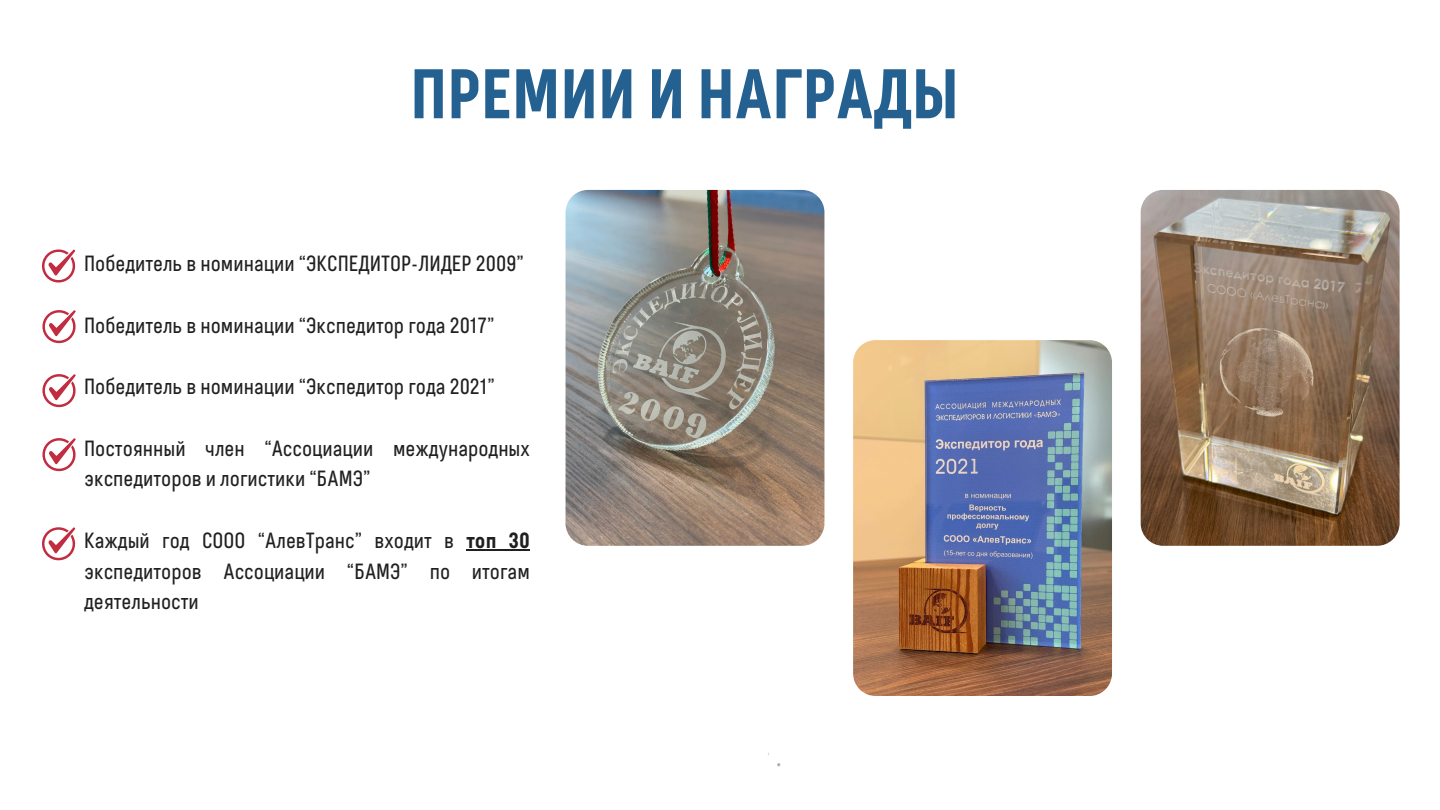
<style>
.page{position:relative;width:1440px;height:810px;background:#fff}
.page>*{position:absolute;margin:0;border:0;box-sizing:border-box;transform-origin:0 0}
.t1{font:700 70px "Bond 4 F";color:#256190}
.t2{font:23px "Noto Sans";color:#ada3b0}
.t3{font:22px/30.8px "Bond 4 F";color:#202020}
.t4{font:italic 300 10px "Open Sans Condensed";color:#ada3b0}
.s1{font-weight:700}
</style>
<div class="page">
<svg style="left:42px;top:310px;width:34px;height:34px"></svg>
<svg style="left:42px;top:249px;width:34px;height:34px"></svg>
<svg style="left:42px;top:374px;width:34px;height:34px"></svg>
<svg style="left:42px;top:438px;width:34px;height:34px"></svg>
<svg style="left:42px;top:527px;width:34px;height:34px"></svg>
<hr style="left:466px;top:549px;width:64px;height:2px;background:#202020">
<img style="left:566px;top:190px;width:258px;height:356px">
<img style="left:1141px;top:190px;width:259px;height:356px">
<img style="left:853px;top:340px;width:259px;height:356px">
<p class="t1" style="left:410px;top:66px;width:550px">ПРЕМИИ И НАГРАДЫ</p>
<h1 class="t3" style="left:84px;top:250px;width:441px">Победитель в номинации “ЭКСПЕДИТОР-ЛИДЕР 2009”</h1>
<p class="t3" style="left:84px;top:312px;width:412px">Победитель в номинации “Экспедитор года 2017”</p>
<p class="t3" style="left:84px;top:373px;width:412px">Победитель в номинации “Экспедитор года 2021”</p>
<p class="t3" style="left:84px;top:435px;width:447px">Постоянный член “Ассоциации международных экспедиторов и логистики “БАМЭ”</p>
<p class="t3" style="left:84px;top:527px;width:447px;text-align:justify">Каждый год СООО “АлевТранс” входит в <span class="s1">топ 30 </span>экспедиторов Ассоциации “БАМЭ” по итогам деятельности</p>
<p class="t4" style="left:767px;top:750px;width:3px">'</p>
<p class="t2" style="left:776px;top:742px;width:8px">.</p>
</div>
